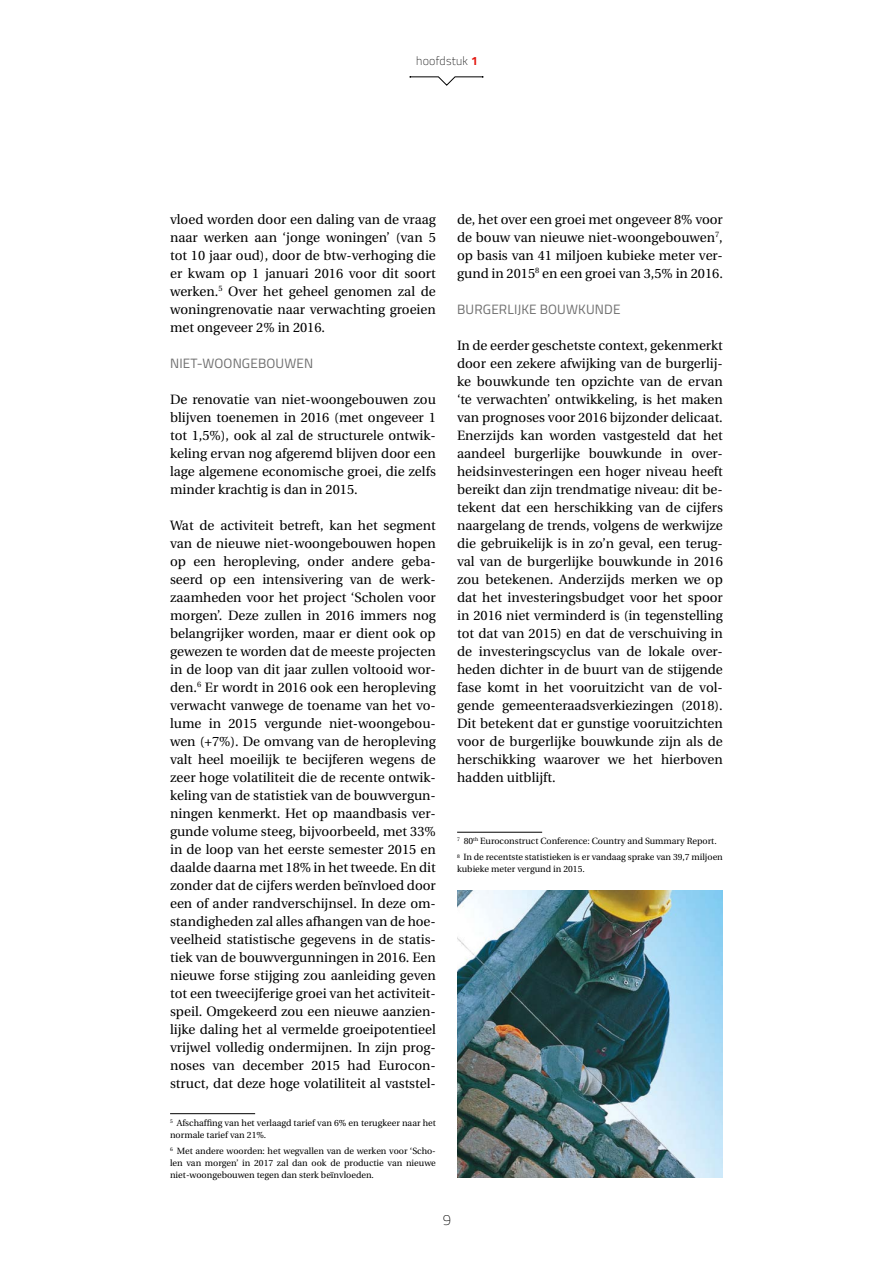
<style>
.page{position:relative;width:893px;height:1263px;background:#fff}
.page>*{position:absolute;margin:0;border:0;box-sizing:border-box;transform-origin:0 0}
.t1{font:100 15px "Titillium";color:#000}
.t2{font:13.5px/18px "Utopia";color:#000;text-align:justify}
.t3{font:13.5px "Titillium";letter-spacing:.01em;color:#6e6e6e}
.t4{font:100 12px "Titillium";letter-spacing:.02em;color:#000}
.t5{font:9px/12px "Utopia";color:#000}
.s1{font-weight:700;color:#e41911}
</style>
<div class="page">
<svg style="left:410px;top:76px;width:73px;height:10px"></svg>
<hr style="left:170px;top:1113px;width:85px;height:1px;background:#000">
<hr style="left:457px;top:832px;width:85px;height:1px;background:#000">
<img style="left:457px;top:891px;width:266px;height:287px">
<p class="t4" style="left:416px;top:53px;width:63px">hoofdstuk <span class="s1">1</span></p>
<p class="t2" style="left:170px;top:210px;width:267px">vloed worden door een daling van de vraag naar werken aan ‘jonge woningen’ (van 5 tot 10 jaar oud), door de btw-verhoging die er kwam op 1 januari 2016 voor dit soort werken.<sup>5</sup> Over het geheel genomen zal de woningrenovatie naar verwachting groeien met ongeveer 2% in 2016.</p>
<p class="t3" style="left:170px;top:353px;width:144px">N IET-WOONGEBOUWEN</p>
<p class="t2" style="left:170px;top:390px;width:267px">De renovatie van niet-woongebouwen zou blijven toenemen in 2016 (met ongeveer 1 tot 1,5%), ook al zal de structurele ontwik&shy;keling ervan nog afgeremd blijven door een lage algemene economische groei, die zelfs minder krachtig is dan in 2015.</p>
<p class="t2" style="left:170px;top:516px;width:267px">Wat de activiteit betreft, kan het segment van de nieuwe niet-woongebouwen hopen op een heropleving, onder andere geba&shy;seerd op een intensivering van de werk&shy;zaamheden voor het project ‘Scholen voor morgen’. Deze zullen in 2016 immers nog belangrijker worden, maar er dient ook op gewezen te worden dat de meeste projecten in de loop van dit jaar zullen voltooid wor&shy;den.<sup>6</sup> Er wordt in 2016 ook een heropleving verwacht vanwege de toename van het vo&shy;lume in 2015 vergunde niet-woongebou&shy;wen (+7%). De omvang van de heropleving valt heel moeilijk te becijferen wegens de zeer hoge volatiliteit die de recente ontwik&shy;keling van de statistiek van de bouwvergun&shy;ningen kenmerkt. Het op maandbasis ver&shy;gunde volume steeg, bijvoorbeeld, met 33% in de loop van het eerste semester 2015 en daalde daarna met 18% in het tweede. En dit zonder dat de cijfers werden beïnvloed door een of ander randverschijnsel. In deze om&shy;standigheden zal alles afhangen van de hoe&shy;veelheid statistische gegevens in de statis&shy;tiek van de bouwvergunningen in 2016. Een nieuwe forse stijging zou aanleiding geven tot een tweecijferige groei van het activiteit&shy;speil. Omgekeerd zou een nieuwe aanzien&shy;lijke daling het al vermelde groeipotentieel vrijwel volledig ondermijnen. In zijn prog&shy;noses van december 2015 had Eurocon&shy;struct, dat deze hoge volatiliteit al vaststel-</p>
<p class="t5" style="left:170px;top:1117px;width:267px"><sup>5</sup> Afschaffing van het verlaagd tarief van 6% en terugkeer naar het normale tarief van 21%.</p>
<p class="t5" style="left:170px;top:1145px;width:267px;text-align:justify"><sup>6</sup> Met andere woorden: het wegvallen van de werken voor ‘Scho&shy;len van morgen’ in 2017 zal dan ook de productie van nieuwe niet-woongebouwen tegen dan sterk beïnvloeden.</p>
<p class="t2" style="left:457px;top:210px;width:267px">de, het over een groei met ongeveer 8% voor de bouw van nieuwe niet-woongebouwen<sup>7</sup>, op basis van 41 miljoen kubieke meter ver&shy;gund in 2015<sup>8</sup> en een groei van 3,5% in 2016.</p>
<p class="t3" style="left:457px;top:299px;width:165px">BURGERLIJKE BOUWKUNDE</p>
<p class="t2" style="left:457px;top:336px;width:267px">In de eerder geschetste context, gekenmerkt door een zekere afwijking van de burgerlij&shy;ke bouwkunde ten opzichte van de ervan ‘te verwachten’ ontwikkeling, is het maken van prognoses voor 2016 bijzonder delicaat.<br>Enerzijds kan worden vastgesteld dat het aandeel burgerlijke bouwkunde in over&shy;heidsinvesteringen een hoger niveau heeft bereikt dan zijn trendmatige niveau: dit be&shy;tekent dat een herschikking van de cijfers naargelang de trends, volgens de werkwijze die gebruikelijk is in zo’n geval, een terug&shy;val van de burgerlijke bouwkunde in 2016 zou betekenen. Anderzijds merken we op dat het investeringsbudget voor het spoor in 2016 niet verminderd is (in tegenstelling tot dat van 2015) en dat de verschuiving in de investeringscyclus van de lokale over&shy;heden dichter in de buurt van de stijgende fase komt in het vooruitzicht van de vol&shy;gende gemeenteraadsverkiezingen (2018).<br>Dit betekent dat er gunstige vooruitzichten voor de burgerlijke bouwkunde zijn als de herschikking waarover we het hierboven hadden uitblijft.</p>
<p class="t5" style="left:457px;top:833px;width:267px;line-height:16.2px"><sup>7</sup> 80<sup>th</sup> Euroconstruct Conference: Country and Summary Report.<br><sup>8</sup> In de recentste statistieken is er vandaag sprake van 39,7 miljoen</p>
<p class="t5" style="left:457px;top:863px;width:129px">kubieke meter vergund in 2015.</p>
<p class="t1" style="left:443px;top:1209px;width:10px">9</p>
</div>
